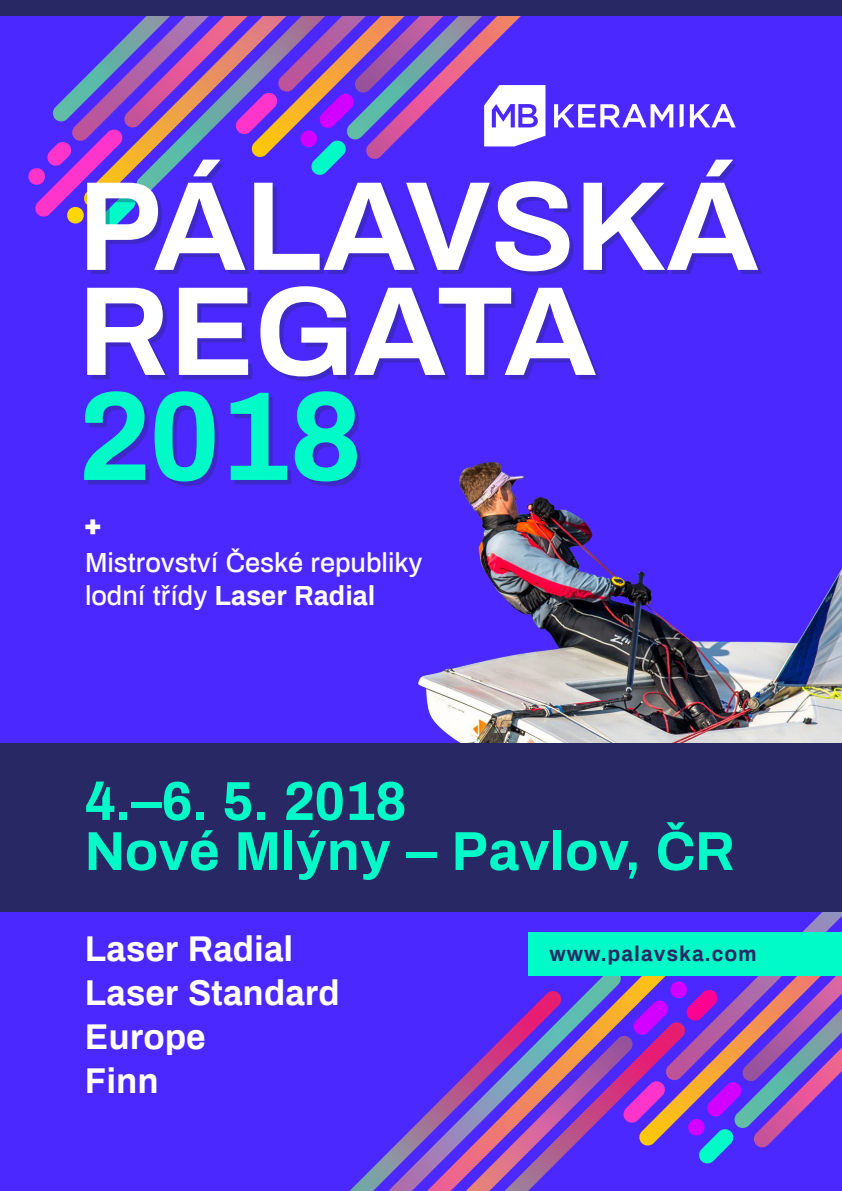
<style>
.page{position:relative;width:842px;height:1191px;background:#4b28ff}
.page>*{position:absolute;margin:0;border:0;box-sizing:border-box;transform-origin:0 0}
.t1{font:700 127px "Archivo";color:#fff}
.t2{font:700 127px "Archivo";color:#00fac8}
.t3{font:700 55px "Archivo";color:#00fac8}
.t4{font:700 35px "Archivo";color:#fff}
.t5{font:29px "Poppins";color:#fff}
.t6{font:500 27px/32.4px "Archivo";color:#fff}
.t7{font:700 21px "Archivo";letter-spacing:.05em;color:#282864}
.s1{font-weight:700}
</style>
<div class="page">
<svg style="left:349px;top:1083px;width:108px;height:108px"></svg>
<svg style="left:457px;top:911px;width:385px;height:280px"></svg>
<img style="left:418px;top:485px;width:424px;height:258px">
<div style="left:0;top:743px;width:842px;height:168px;background:#282864"></div>
<div style="left:0;top:0;width:842px;height:16px;background:#282864"></div>
<div style="left:88px;top:164px;width:674px;height:321px;background:#282864;opacity:.36"></div>
<div style="left:528px;top:932px;width:314px;height:43px;background:#00fac8"></div>
<svg style="left:28px;top:16px;width:517px;height:213px"></svg>
<svg style="left:554px;top:104px;width:119px;height:23px"></svg>
<svg style="left:690px;top:104px;width:46px;height:23px"></svg>
<svg style="left:679px;top:104px;width:5px;height:23px"></svg>
<p class="t1" style="left:79px;top:138px;width:681px">PÁLAVSKÁ</p>
<p class="t1" style="left:79px;top:243px;width:519px">REGATA</p>
<p class="t2" style="left:79px;top:348px;width:284px">2018</p>
<p class="t5" style="left:84px;top:510px;width:20px">+</p>
<p class="t6" style="left:85px;top:545px;width:339px">Mistrovství České republiky lodní třídy <span class="s1">Laser Radial</span></p>
<p class="t3" style="left:85px;top:763px;width:323px">4.–6. 5. 2018</p>
<p class="t3" style="left:85px;top:813px;width:652px">Nové Mlýny – Pavlov, ČR</p>
<p class="t4" style="left:85px;top:925px;width:210px">Laser Radial</p>
<p class="t4" style="left:85px;top:969px;width:256px">Laser Standard</p>
<p class="t4" style="left:85px;top:1013px;width:122px">Europe</p>
<p class="t4" style="left:85px;top:1057px;width:75px">Finn</p>
<p class="t7" style="left:549px;top:939px;width:209px">www.palavska.com</p>
</div>
